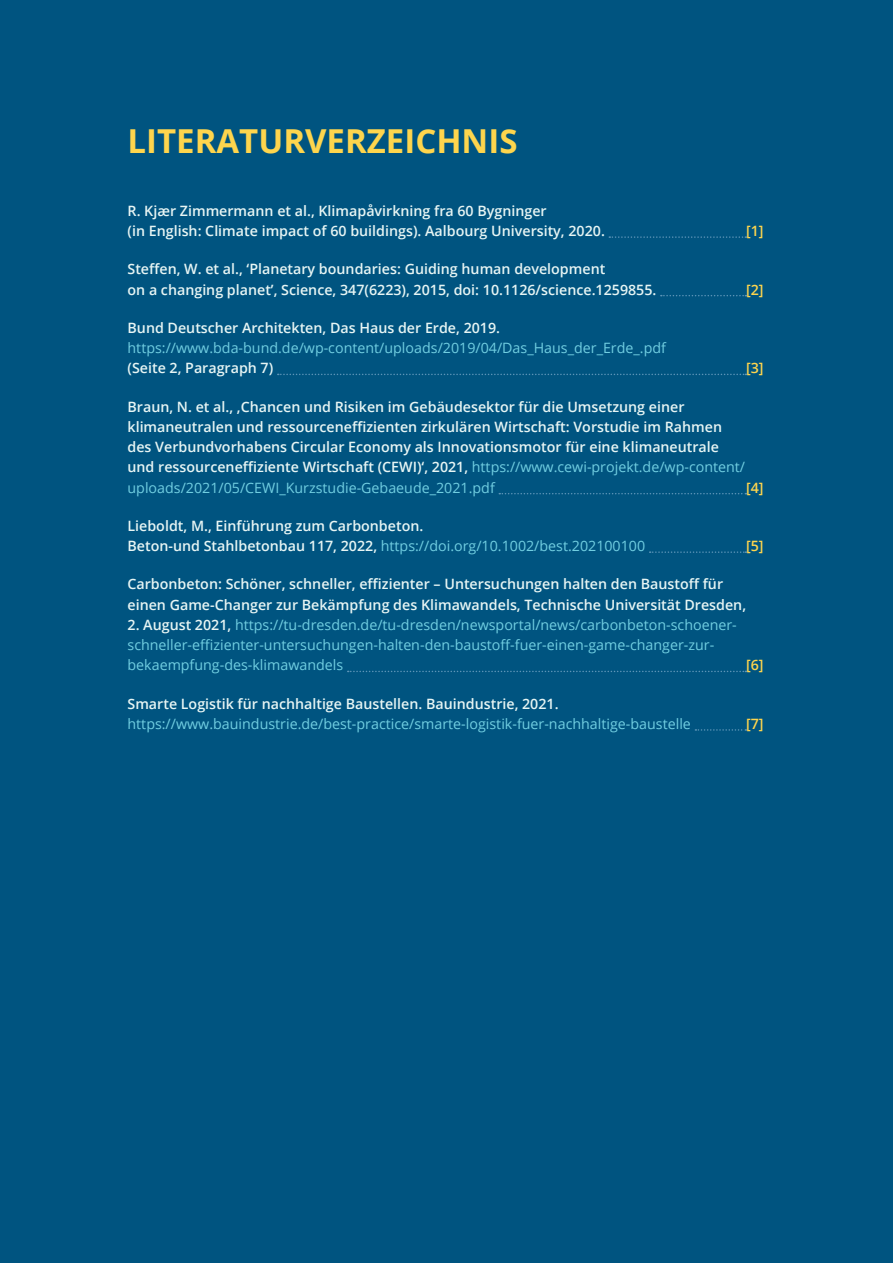
<style>
.page{position:relative;width:893px;height:1263px;background:#005480}
.page>*{position:absolute;margin:0;border:0;box-sizing:border-box;transform-origin:0 0}
.t1{font:700 33px "Open Sans";color:#fed54d}
.t2{font:600 14.25px/20.2px "Open Sans";color:#e7f5f4}
.t3{font:14.25px/20.2px "Open Sans";color:#71cee1}
.t4{font:600 14.25px "Open Sans";color:#fed54d}
.s1{font-weight:400;color:#71cee1}
.s2{font-weight:600;color:#e7f5f4}
</style>
<div class="page">
<svg style="left:609px;top:236px;width:137px;height:2px"></svg>
<svg style="left:661px;top:295px;width:85px;height:1px"></svg>
<svg style="left:278px;top:374px;width:468px;height:1px"></svg>
<svg style="left:499px;top:493px;width:247px;height:1px"></svg>
<svg style="left:650px;top:551px;width:96px;height:2px"></svg>
<svg style="left:348px;top:671px;width:398px;height:1px"></svg>
<svg style="left:695px;top:729px;width:51px;height:2px"></svg>
<h1 class="t1" style="left:128px;top:118px;width:391px">LITERATURVERZEICHNIS</h1>
<p class="t2" style="left:128px;top:200px;width:479px">R. Kjær Zimmermann et al., Klimapåvirkning fra 60 Bygninger<br>(in English: Climate impact of 60 buildings). Aalbourg University, 2020.</p>
<p class="t2" style="left:128px;top:259px;width:530px">Steffen, W. et al., ‘Planetary boundaries: Guiding human development<br>on a changing planet’, Science, 347(6223), 2015, doi: 10.1126/science.1259855.</p>
<p class="t4" style="left:746px;top:221px;width:19px">[1]</p>
<p class="t4" style="left:746px;top:280px;width:19px">[2]</p>
<p class="t2" style="left:128px;top:317px;width:374px">Bund Deutscher Architekten, Das Haus der Erde, 2019.</p>
<p class="t3" style="left:128px;top:337px;width:540px">https://www.bda-bund.de/wp-content/uploads/2019/04/Das_Haus_der_Erde_.pdf</p>
<p class="t2" style="left:128px;top:358px;width:147px">(Seite 2, Paragraph 7)</p>
<p class="t4" style="left:746px;top:358px;width:19px">[3]</p>
<p class="t2" style="left:128px;top:396px;width:619px">Braun, N. et al., ‚Chancen und Risiken im Gebäudesektor für die Umsetzung einer klimaneutralen und ressourceneffizienten zirkulären Wirtschaft: Vorstudie im Rahmen des Verbundvorhabens Circular Economy als Innovationsmotor für eine klimaneutrale und ressourceneffiziente Wirtschaft (CEWI)‘, 2021, <span class="s1">https://www.cewi-projekt.de/wp-content/ uploads/2021/05/CEWI_Kurzstudie-Gebaeude_2021.pdf</span></p>
<p class="t4" style="left:746px;top:478px;width:19px">[4]</p>
<p class="t2" style="left:128px;top:515px;width:519px">Lieboldt, M., Einführung zum Carbonbeton.<br>Beton-und Stahlbetonbau 117, 2022, <span class="s1">https://doi.org/10.1002/best.202100100</span></p>
<p class="t4" style="left:746px;top:536px;width:19px">[5]</p>
<p class="t2" style="left:128px;top:574px;width:620px">Carbonbeton: Schöner, schneller, effizienter – Untersuchungen halten den Baustoff für einen Game-Changer zur Bekämpfung des Klimawandels, Technische Universität Dresden,</p>
<p class="t3" style="left:128px;top:614px;width:611px"><span class="s2">2. August 2021,</span> https://tu-dresden.de/tu-dresden/newsportal/news/carbonbeton-schoener&shy;schneller-effizienter-untersuchungen-halten-den-baustoff-fuer-einen-game-changer-zur&shy;bekaempfung-des-klimawandels</p>
<p class="t4" style="left:746px;top:655px;width:19px">[6]</p>
<p class="t2" style="left:128px;top:693px;width:433px">Smarte Logistik für nachhaltige Baustellen. Bauindustrie, 2021.</p>
<p class="t3" style="left:128px;top:713px;width:565px">https://www.bauindustrie.de/best-practice/smarte-logistik-fuer-nachhaltige-baustelle</p>
<p class="t4" style="left:746px;top:714px;width:19px">[7]</p>
</div>
